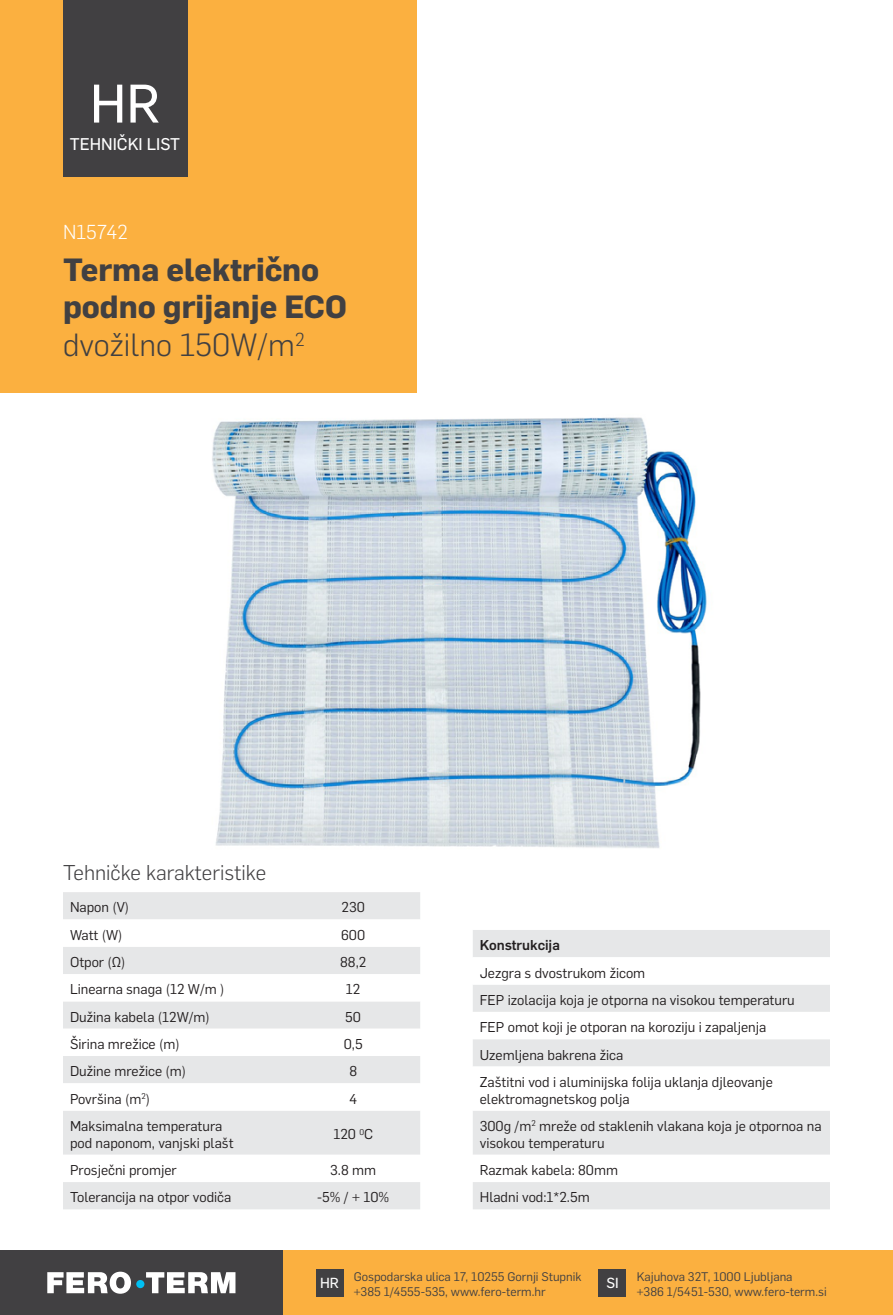
<style>
.page{position:relative;width:893px;height:1315px;background:#fff}
.page>*{position:absolute;margin:0;border:0;box-sizing:border-box;transform-origin:0 0}
.t1{font:53.2px "Flama Basic";color:#fff}
.t2{font:700 31.5px/37.8px "Flama";color:#414042}
.t3{font:300 21px "Flama";color:#414042}
.t4{font:300 19.78px "Flama";color:#fff}
.t5{font:16.62px "Flama Basic";color:#fff}
.t6{font:14.35px "Flama Basic";color:#fff}
.t7{font:14px/27.3px "Flama";color:#231f20}
.t8{font:500 14px "Flama";color:#231f20}
.t9{font:12.25px/15.8px "Flama";color:#414042}
.s1{font-weight:300}
</style>
<div class="page">
<div style="left:0;top:1250px;width:893px;height:65px;background:#fbb040"></div>
<div style="left:316px;top:1269px;width:27px;height:27px;background:#414042"></div>
<div style="left:599px;top:1269px;width:27px;height:27px;background:#414042"></div>
<div style="left:0;top:1250px;width:283px;height:65px;background:#414042"></div>
<svg style="left:47px;top:1271px;width:188px;height:22px"></svg>
<div style="left:136px;top:1280px;width:8px;height:8px;background:#00c0f3;border-radius:50%"></div>
<div style="left:0;top:0;width:417px;height:393px;background:#fbb040"></div>
<div style="left:63px;top:0;width:124px;height:177px;background:#414042"></div>
<img style="left:212px;top:417px;width:495px;height:431px">
<div style="left:473px;top:930px;width:357px;height:279px;background:#e6e7e8"></div>
<svg style="left:473px;top:957px;width:357px;height:225px"></svg>
<div style="left:63px;top:892px;width:357px;height:317px;background:#e6e7e8"></div>
<svg style="left:63px;top:919px;width:357px;height:263px"></svg>
<h1 class="t1" style="left:90px;top:66px;width:72px">HR</h1>
<p class="t5" style="left:70px;top:132px;width:112px">TEHNIČKI LIST</p>
<h3 class="t4" style="left:63px;top:218px;width:66px">N15742</h3>
<h2 class="t2" style="left:63px;top:248px;width:285px">Terma električno podno grijanje ECO <span class="s1">dvožilno 150W/m</span><sup>2</sup></h2>
<h3 class="t3" style="left:63px;top:858px;width:205px">Tehničke karakteristike</h3>
<p class="t7" style="left:70px;top:893px;width:61px">Napon (V)</p>
<p class="t7" style="left:342px;top:893px;width:25px">230</p>
<p class="t7" style="left:70px;top:920px;width:54px">Watt (W)</p>
<p class="t7" style="left:341px;top:920px;width:26px">600</p>
<p class="t7" style="left:70px;top:947px;width:57px">Otpor (Ω)</p>
<p class="t7" style="left:340px;top:947px;width:28px">88,2</p>
<p class="t7" style="left:70px;top:975px;width:156px">Linearna snaga (12 W/m )</p>
<p class="t7" style="left:346px;top:975px;width:16px">12</p>
<p class="t7" style="left:70px;top:1002px;width:141px">Dužina kabela (12W/m)</p>
<p class="t7" style="left:345px;top:1002px;width:17px">50</p>
<p class="t7" style="left:70px;top:1029px;width:111px">Širina mrežice (m)</p>
<p class="t7" style="left:344px;top:1029px;width:20px">0,5</p>
<p class="t7" style="left:70px;top:1056px;width:118px">Dužine mrežice (m)</p>
<p class="t7" style="left:349px;top:1056px;width:9px">8</p>
<p class="t7" style="left:70px;top:1084px;width:82px">Površina (m<sup>2</sup>)</p>
<p class="t7" style="left:349px;top:1084px;width:10px">4</p>
<p class="t7" style="left:70px;top:1116px;width:165px;line-height:16.8px">Maksimalna temperatura pod naponom, vanjski plašt</p>
<p class="t7" style="left:333px;top:1119px;width:41px">120 <sup>0</sup>C</p>
<p class="t7" style="left:70px;top:1155px;width:108px">Prosječni promjer</p>
<p class="t7" style="left:330px;top:1155px;width:47px">3.8 mm</p>
<p class="t7" style="left:70px;top:1182px;width:163px">Tolerancija na otpor vodiča</p>
<p class="t7" style="left:317px;top:1182px;width:73px">-5% / + 10%</p>
<p class="t8" style="left:480px;top:935px;width:82px">Konstrukcija</p>
<p class="t7" style="left:480px;top:958px;width:316px">Jezgra s dvostrukom žicom<br>FEP izolacija koja je otporna na visokou temperaturu FEP omot koji je otporan na koroziju i zapaljenja Uzemljena bakrena žica<br>Zaštitni vod i aluminijska folija uklanja djleovanje</p>
<p class="t7" style="left:480px;top:1084px;width:343px">elektromagnetskog polja<br>300g /m<sup>2</sup> mreže od staklenih vlakana koja je otpornoa na</p>
<p class="t7" style="left:480px;top:1128px;width:140px">visokou temperaturu<br>Razmak kabela: 80mm<br>Hladni vod:1*2.5m</p>
<p class="t9" style="left:354px;top:1267px;width:229px">Gospodarska ulica 17, 10255 Gornji Stupnik +385 1/4555-535, www.fero-term.hr</p>
<p class="t9" style="left:637px;top:1267px;width:191px">Kajuhova 32T, 1000 Ljubljana<br>+386 1/5451-530, www.fero-term.si</p>
<p class="t6" style="left:320px;top:1272px;width:20px">HR</p>
<p class="t6" style="left:606px;top:1272px;width:14px">SI</p>
</div>
